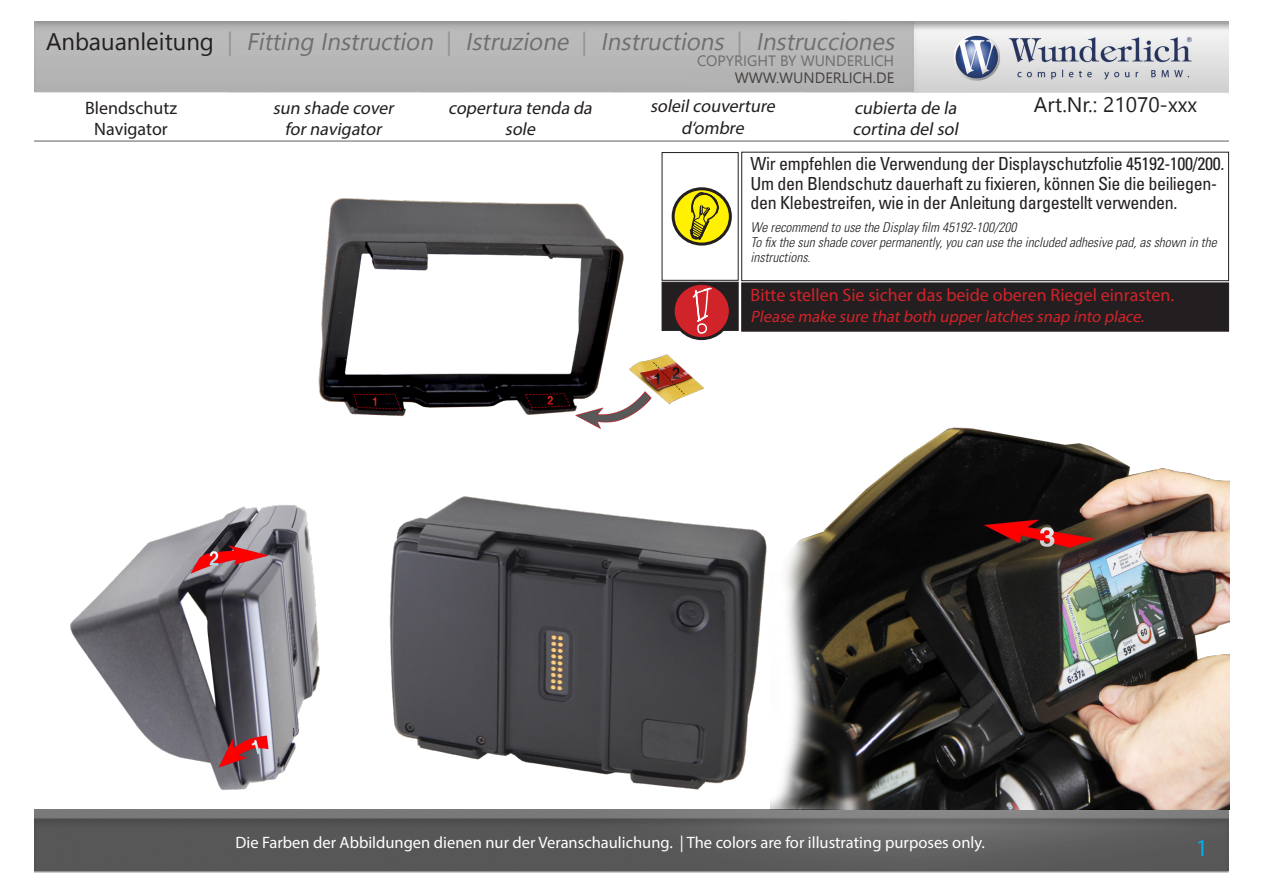
<style>
.page{position:relative;width:1263px;height:893px;background:#fff}
.page>*{position:absolute;margin:0;border:0;box-sizing:border-box;transform-origin:0 0}
.t1{font:italic 24px "Nirmala UI";color:#706e6e}
.t2{font:24px "Myriad Pro";color:#00aeef}
.t3{font:21px "Nirmala UI";color:#231f20}
.t4{font:condensed 18px/19.5px "Univers LT Std";letter-spacing:-.02em;color:#231f20}
.t5{font:italic 18px/21.6px "Myriad Pro";color:#231f20;text-align:center}
.t6{font:18px "Myriad Pro";color:#d1232a}
.t7{font:18px "Myriad Pro";color:#231f20}
.t8{font:16.5px "Myriad Pro";color:#fff}
.t9{font:italic 16.5px "Myriad Pro";color:#d1232a}
.t10{font:15px "Nirmala UI";color:#706e6e}
.t11{font:15px "Nirmala UI";color:#454240}
.t12{font:italic 300 condensed 13.5px/15px "Univers LT Std";color:#231f20}
.s1{font-style:normal;color:#231f20}
.s2{font-style:normal;color:#939598}
</style>
<div class="page">
<img style="left:34px;top:21px;width:1195px;height:72px">
<img style="left:34px;top:810px;width:1194px;height:61px">
<hr style="left:34px;top:871px;width:1194px;height:1px;background:#939598">
<img style="left:318px;top:152px;width:415px;height:277px">
<img style="left:41px;top:505px;width:302px;height:305px">
<img style="left:343px;top:496px;width:428px;height:314px">
<img style="left:771px;top:427px;width:458px;height:383px">
<hr style="left:34px;top:140px;width:1195px;height:2px;background:#939598">
<div style="left:672px;top:282px;width:60px;height:58px;border:3px solid #231f20;border-radius:50%"></div>
<svg style="left:661px;top:190px;width:568px;height:144px"></svg>
<p class="t1" style="left:46px;top:22px;width:856px"><span class="s1">A n b a u a n l e i t u n g</span> <span class="s2">|</span> Fitting Instruction <span class="s2">|</span> Istruzione <span class="s2">|</span> Instructions <span class="s2">|</span> Instrucciones</p>
<p class="t11" style="left:735px;top:66px;width:161px">WWW.WUNDERLICH.DE</p>
<p class="t10" style="left:697px;top:49px;width:199px">COPYRIGHT BY WUNDERLICH</p>
<p class="t7" style="left:85px;top:96px;width:93px">Blendschutz</p>
<p class="t3" style="left:1034px;top:88px;width:165px">Art.Nr.: 21070-xxx</p>
<p class="t7" style="left:94px;top:118px;width:75px">Navigator</p>
<p class="t5" style="left:448px;top:96px;width:149px">copertura tenda da sole</p>
<p class="t5" style="left:650px;top:95px;width:130px">soleilcouverture d‘ombre</p>
<p class="t5" style="left:854px;top:96px;width:107px">cubierta de la</p>
<p class="t5" style="left:273px;top:96px;width:126px">sun shade cover</p>
<p class="t5" style="left:285px;top:118px;width:102px">fornavigator</p>
<p class="t5" style="left:853px;top:118px;width:111px">cortina delsol</p>
<p class="t4" style="left:751px;top:154px;width:475px">Wir empfehlen die Verwendung der Displayschutzfolie 45192-100/200.</p>
<p class="t4" style="left:751px;top:173px;width:468px">Um den Blendschutz dauerhaft zu fixieren, können Sie die beiliegen&shy;den Klebestreifen, wie in der Anleitung dargestellt verwenden.</p>
<p class="t12" style="left:751px;top:220px;width:267px">We recommend to use the Display film 45192-100/200</p>
<p class="t12" style="left:751px;top:235px;width:468px">To fix the sun shade cover permanently, you can use the included adhesive pad, as shown in the instructions.</p>
<p class="t6" style="left:751px;top:284px;width:425px">Bitte stellen Sie sicher das beide oberen Riegel einrasten.</p>
<p class="t9" style="left:751px;top:307px;width:398px">Please make sure thatboth upperlatches snap into place.</p>
<p class="t8" style="left:235px;top:832px;width:751px">Die Farben der Abbildungen dienen nur der Veranschaulichung. | The colors are for illustrating purposes only.</p>
<p class="t2" style="left:1196px;top:833px;width:14px">1</p>
</div>
